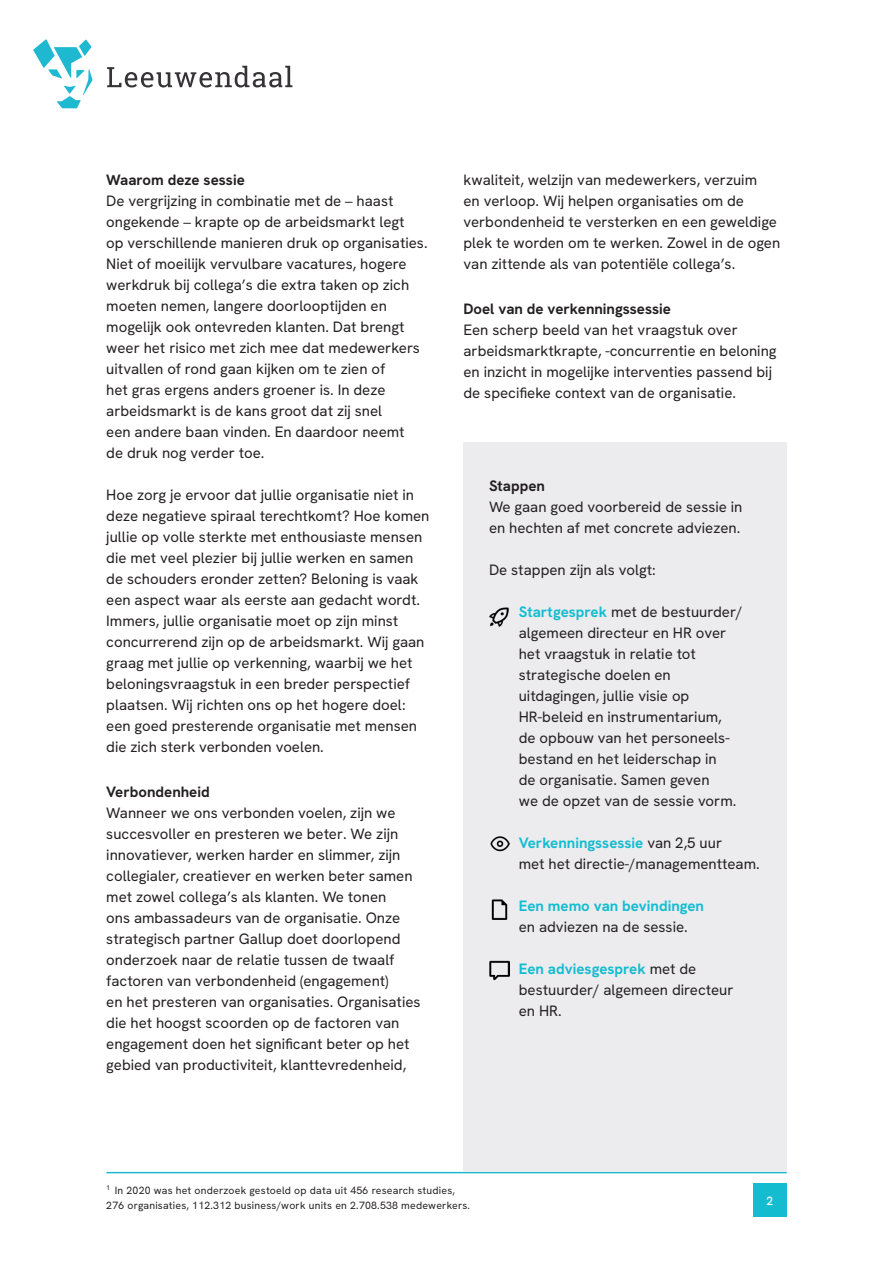
<style>
.page{position:relative;width:893px;height:1263px;background:#fff}
.page>*{position:absolute;margin:0;border:0;box-sizing:border-box;transform-origin:0 0}
.Broodtekst{font:15px/21px "HK Grotesk";color:#231f20}
.Broodtekst-2{font:700 15px/21px "HK Grotesk";color:#14bcd0}
.Subkop_1{font:700 15px "HK Grotesk";color:#231f20}
.t1{font:500 12px "HK Grotesk";color:#fff}
.Platte_tekst{font:10.5px/15px "HK Grotesk";letter-spacing:.02em;color:#231f20}
.s1{font-weight:700;color:#14bcd0}
.s2{font-weight:400;color:#231f20}
</style>
<div class="page">
<div style="left:753px;top:1183px;width:34px;height:34px;background:#14bcd0"></div>
<hr style="left:106px;top:1172px;width:681px;height:1px;background:#1fb8d1">
<svg style="left:33px;top:39px;width:60px;height:69px"></svg>
<svg style="left:107px;top:66px;width:185px;height:21px"></svg>
<div style="left:463px;top:442px;width:324px;height:730px;background:#ececee"></div>
<img style="left:489px;top:608px;width:19px;height:19px">
<img style="left:490px;top:836px;width:20px;height:16px">
<img style="left:491px;top:900px;width:17px;height:20px">
<img style="left:489px;top:960px;width:20px;height:21px">
<p class="Subkop_1" style="left:106px;top:170px;width:140px">Waarom deze sessie</p>
<p class="Broodtekst" style="left:106px;top:190px;width:323px">De vergrijzing in combinatie met de – haast ongekende – krapte op de arbeidsmarkt legt<br>op verschillende manieren druk op organisaties.<br>Niet of moeilijk vervulbare vacatures, hogere werkdruk bij collega’s die extra taken op zich moeten nemen, langere doorlooptijden en mogelijk ook ontevreden klanten. Dat brengt weer het risico met zich mee dat medewerkers uitvallen of rond gaan kijken om te zien of<br>het gras ergens anders groener is. In deze arbeidsmarkt is de kans groot dat zij snel<br>een andere baan vinden. En daardoor neemt<br>de druk nog verder toe.</p>
<p class="Broodtekst" style="left:106px;top:484px;width:325px">Hoe zorg je ervoor dat jullie organisatie niet in deze negatieve spiraal terechtkomt? Hoe komen jullie op volle sterkte met enthousiaste mensen die met veel plezier bij jullie werken en samen de schouders eronder zetten? Beloning is vaak een aspect waar als eerste aan gedacht wordt.<br>Immers, jullie organisatie moet op zijn minst concurrerend zijn op de arbeidsmarkt. Wij gaan graag met jullie op verkenning, waarbij we het beloningsvraagstuk in een breder perspectief plaatsen. Wij richten ons op het hogere doel: een goed presterende organisatie met mensen die zich sterk verbonden voelen.</p>
<p class="Subkop_1" style="left:106px;top:782px;width:105px">Verbondenheid</p>
<p class="Broodtekst" style="left:106px;top:802px;width:316px">Wanneer we ons verbonden voelen, zijn we succesvoller en presteren we beter. We zijn innovatiever, werken harder en slimmer, zijn collegialer, creatiever en werken beter samen met zowel collega’s als klanten. We tonen<br>ons ambassadeurs van de organisatie. Onze strategisch partner Gallup doet doorlopend onderzoek naar de relatie tussen de twaalf factoren van verbondenheid (engagement)<br>en het presteren van organisaties. Organisaties die het hoogst scoorden op de factoren van engagement doen het significant beter op het gebied van productiviteit, klanttevredenheid,</p>
<p class="Broodtekst" style="left:463px;top:169px;width:318px">kwaliteit, welzijn van medewerkers, verzuim<br>en verloop. Wij helpen organisaties om de verbondenheid te versterken en een geweldige plek te worden om te werken. Zowel in de ogen van zittende als van potentiële collega’s.</p>
<p class="Subkop_1" style="left:463px;top:299px;width:209px">Doel van de verkenningssessie</p>
<p class="Broodtekst" style="left:463px;top:319px;width:315px">Een scherp beeld van het vraagstuk over arbeidsmarktkrapte, -concurrentie en beloning en inzicht in mogelijke interventies passend bij de specifieke context van de organisatie.</p>
<p class="Subkop_1" style="left:489px;top:476px;width:58px">Stappen</p>
<p class="Broodtekst" style="left:489px;top:496px;width:255px">We gaan goed voorbereid de sessie in en hechten af met concrete adviezen.</p>
<p class="Broodtekst" style="left:489px;top:559px;width:168px">De stappen zijn als volgt:</p>
<p class="Broodtekst" style="left:519px;top:601px;width:225px"><span class="s1">Startgesprek</span> met de bestuurder/ algemeen directeur en HR over het vraagstuk in relatie tot strategische doelen en uitdagingen, jullie visie op<br>HR-beleid en instrumentarium, de opbouw van het personeels&shy;bestand en het leiderschap in<br>de organisatie. Samen geven<br>we de opzet van de sessie vorm.</p>
<p class="Broodtekst-2" style="left:519px;top:832px;width:205px">Verkenningssessie <span class="s2">van 2,5 uur</span></p>
<p class="Broodtekst" style="left:519px;top:853px;width:242px">met het directie-/managementteam.</p>
<p class="Broodtekst-2" style="left:519px;top:895px;width:187px">Een memo van bevindingen <span class="s2">en adviezen na de sessie.</span></p>
<p class="Broodtekst" style="left:519px;top:958px;width:216px"><span class="s1">Een adviesgesprek</span> met de bestuurder/ algemeen directeur en HR.</p>
<p class="Platte_tekst" style="left:106px;top:1183px;width:365px"><sup>1</sup> In 2020 was het onderzoek gestoeld op data uit 456 research studies,<br>276 organisaties, 112.312 business/work units en 2.708.538 medewerkers.</p>
<p class="t1" style="left:766px;top:1193px;width:8px">2</p>
</div>
